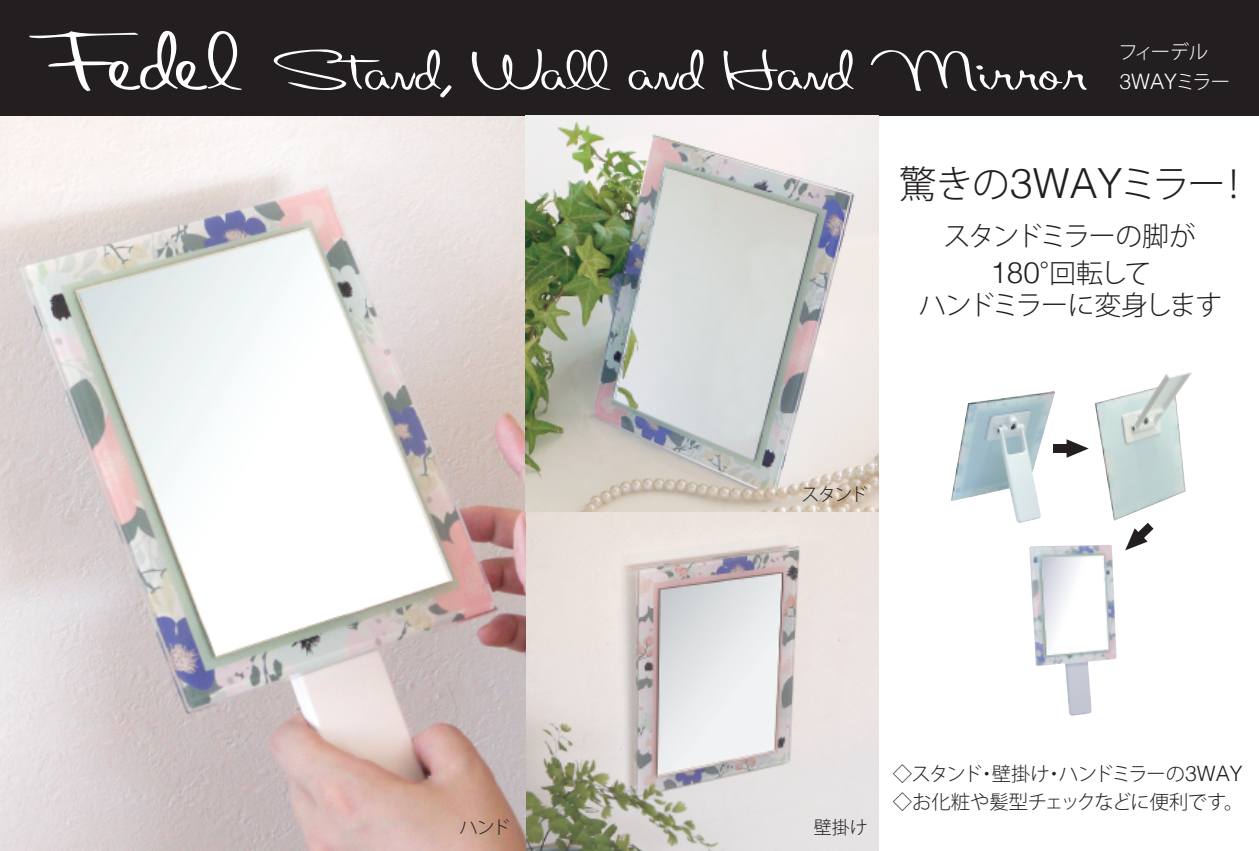
<style>
.page{position:relative;width:1259px;height:851px;background:#fff}
.page>*{position:absolute;margin:0;border:0;box-sizing:border-box;transform-origin:0 0}
.t1{font:91.5px "ABOUTFACE";color:#fff}
.t2{font:300 37.8px "Koz Go Pro";letter-spacing:-.05em;color:#231f20}
.t3{font:300 27px/36.6px "Koz Go Pro";letter-spacing:-.08em;color:#231f20;text-align:center}
.t4{font:300 27px "Koz Go Pro";letter-spacing:-.06em;color:#231f20}
.t5{font:300 21.3px "Helvetica";color:#fff}
.t6{font:300 19.5px "Koz Go Pro";letter-spacing:-.08em;color:#fff}
.t7{font:300 19.2px/27.6px "Koz Go Pro";letter-spacing:-.03em;color:#231f20}
.t8{font:300 18px "Koz Go Pro";letter-spacing:-.08em;color:#231f20}
.s1{font-size:134.1px}
.s2{font-family:"Koz Go Pro";font-size:19.5px}
.s3{font-family:"Helvetica";font-size:41.4px}
.s4{font-family:"Helvetica";font-size:29.7px}
.s5{font-family:"Helvetica";font-size:21.3px}
</style>
<div class="page">
<img style="left:0;top:115px;width:878px;height:735px">
<div style="left:0;top:0;width:1259px;height:115px;background:#231f20"></div>
<img style="left:951px;top:391px;width:104px;height:131px">
<img style="left:1029px;top:545px;width:87px;height:170px">
<img style="left:1094px;top:372px;width:98px;height:148px">
<svg style="left:1066px;top:439px;width:22px;height:18px"></svg>
<div style="left:1053px;top:444px;width:16px;height:8px;background:#231f20"></div>
<svg style="left:1125px;top:523px;width:28px;height:27px"></svg>
<h1 class="t1" style="left:38px;top:32px;width:1051px"><span class="s1">Fedel</span> Stand, Wall and Hand Mirror</h1>
<p class="t6" style="left:1118px;top:39px;width:91px">フィーデル</p>
<p class="t5" style="left:1119px;top:68px;width:112px">3WAY<span class="s2">ミラー</span></p>
<h2 class="t2" style="left:899px;top:160px;width:355px">驚きの<span class="s3">3WAY</span>ミラー！</h2>
<h3 class="t3" style="left:943px;top:218px;width:254px">スタンドミラーの脚が<br><span class="s4">180</span>°回転して</h3>
<h3 class="t4" style="left:918px;top:287px;width:305px">ハンドミラーに変身します</h3>
<p class="t8" style="left:801px;top:482px;width:68px">スタンド</p>
<p class="t8" style="left:459px;top:815px;width:52px">ハンド</p>
<p class="t8" style="left:814px;top:815px;width:55px">壁掛け</p>
<p class="t7" style="left:892px;top:760px;width:352px">◇スタンド・壁掛け・ハンドミラーの<span class="s5">3WAY </span>◇お化粧や髪型チェックなどに便利です。</p>
</div>
